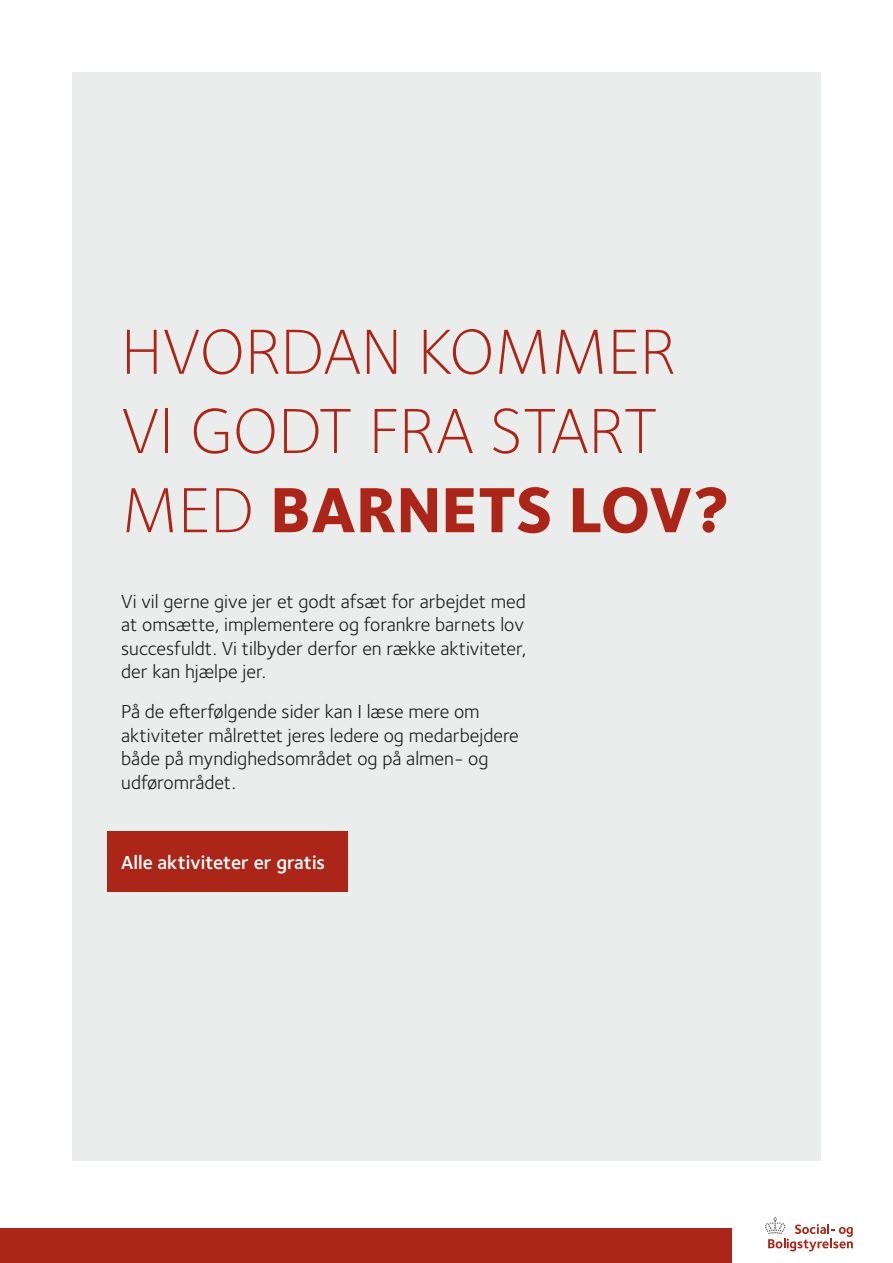
<style>
.page{position:relative;width:893px;height:1263px;background:#fff}
.page>*{position:absolute;margin:0;border:0;box-sizing:border-box;transform-origin:0 0}
.Overskrift{font:300 66px/79.2px "Foundry Sterling";color:#ab2618}
.txt{font:19.5px/23.4px "Foundry Sterling";color:#1d1d1b;text-align:justify}
.txt-2{font:600 19.5px "Foundry Sterling";color:#fff}
.s1{font-weight:800}
</style>
<div class="page">
<div style="left:72px;top:72px;width:749px;height:1089px;background:#ebecec"></div>
<div style="left:0;top:1229px;width:731px;height:34px;background:#ab2618"></div>
<svg style="left:765px;top:1217px;width:88px;height:34px"></svg>
<div style="left:107px;top:832px;width:241px;height:60px;background:#ab2618"></div>
<h2 class="Overskrift" style="left:121px;top:312px;width:556px">HVORDAN KOMMER</h2>
<h2 class="Overskrift" style="left:121px;top:391px;width:609px">VI GODT FRA START<br>MED <span class="s1">BARNETS LOV?</span></h2>
<p class="txt" style="left:121px;top:590px;width:407px">Vi vil gerne give jer et godt afsæt for arbejdet med at omsætte, implementere og forankre barnets lov succesfuldt. Vi tilbyder derfor en række aktiviteter, der kan hjælpe jer.</p>
<p class="txt" style="left:121px;top:700px;width:399px;text-align:left">På de efterfølgende sider kan I læse mere om aktiviteter målrettet jeres ledere og medarbejdere både på myndighedsområdet og på almen- og udførområdet.</p>
<p class="txt-2" style="left:121px;top:851px;width:206px">Alle aktiviteter er gratis</p>
</div>
